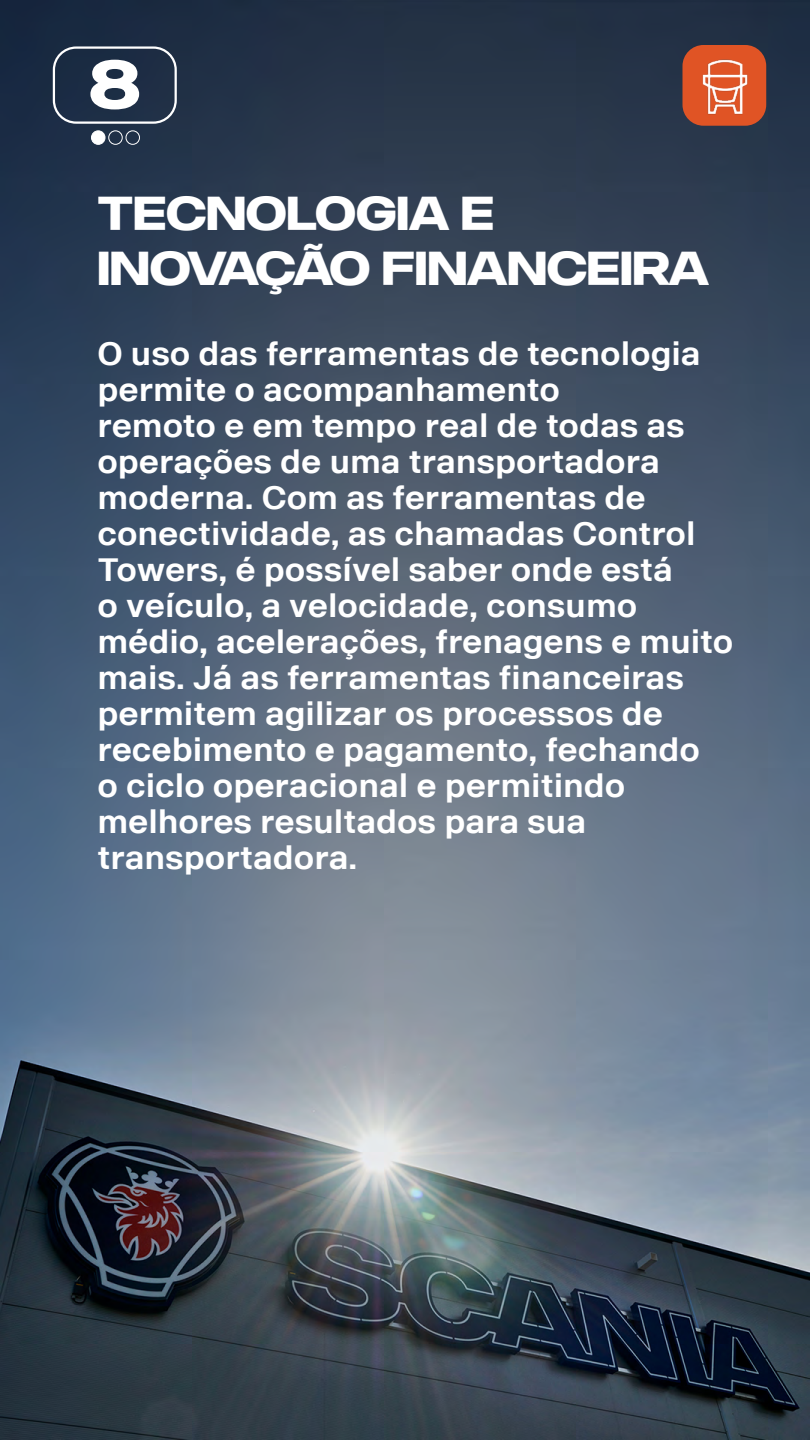
<style>
.page{position:relative;width:810px;height:1440px;background:#fff}
.page>*{position:absolute;margin:0;border:0;box-sizing:border-box;transform-origin:0 0}
.t1{font:700 66.75px "Scania Office Headline";color:#fff}
.t2{font:700 46.35px/55.7px "Scania Office Headline";color:#fff}
.t3{font:700 32.25px/36px "Scania Office";color:#fff}
</style>
<div class="page">
<img style="left:0;top:0;width:810px;height:1440px">
<div style="left:53px;top:46px;width:124px;height:78px;border:2px solid #fff;border-radius:22px"></div>
<div style="left:682px;top:45px;width:84px;height:81px;background:#e05425;border-radius:21px"></div>
<img style="left:702px;top:59px;width:46px;height:56px">
<div style="left:92px;top:131px;width:13px;height:13px;background:#fff;border-radius:50%"></div>
<div style="left:91px;top:130px;width:14px;height:15px;border:1px solid #fff;border-radius:50%"></div>
<div style="left:126px;top:130px;width:14px;height:15px;border:1px solid #fff;border-radius:50%"></div>
<div style="left:108px;top:130px;width:15px;height:15px;border:1px solid #fff;border-radius:50%"></div>
<h1 class="t1" style="left:89px;top:45px;width:53px">8</h1>
<h2 class="t2" style="left:98px;top:185px;width:613px">TECNOLOGIA E<br>INOVAÇÃO FINANCEIRA</h2>
<p class="t3" style="left:98px;top:336px;width:637px">O uso das ferramentas de tecnologia permite o acompanhamento<br>remoto e em tempo real de todas as operações de uma transportadora moderna. Com as ferramentas de conectividade, as chamadas Control<br>Towers, é possível saber onde está<br>o veículo, a velocidade, consumo médio, acelerações, frenagens e muito mais. Já as ferramentas financeiras permitem agilizar os processos de recebimento e pagamento, fechando<br>o ciclo operacional e permitindo melhores resultados para sua transportadora.</p>
</div>
